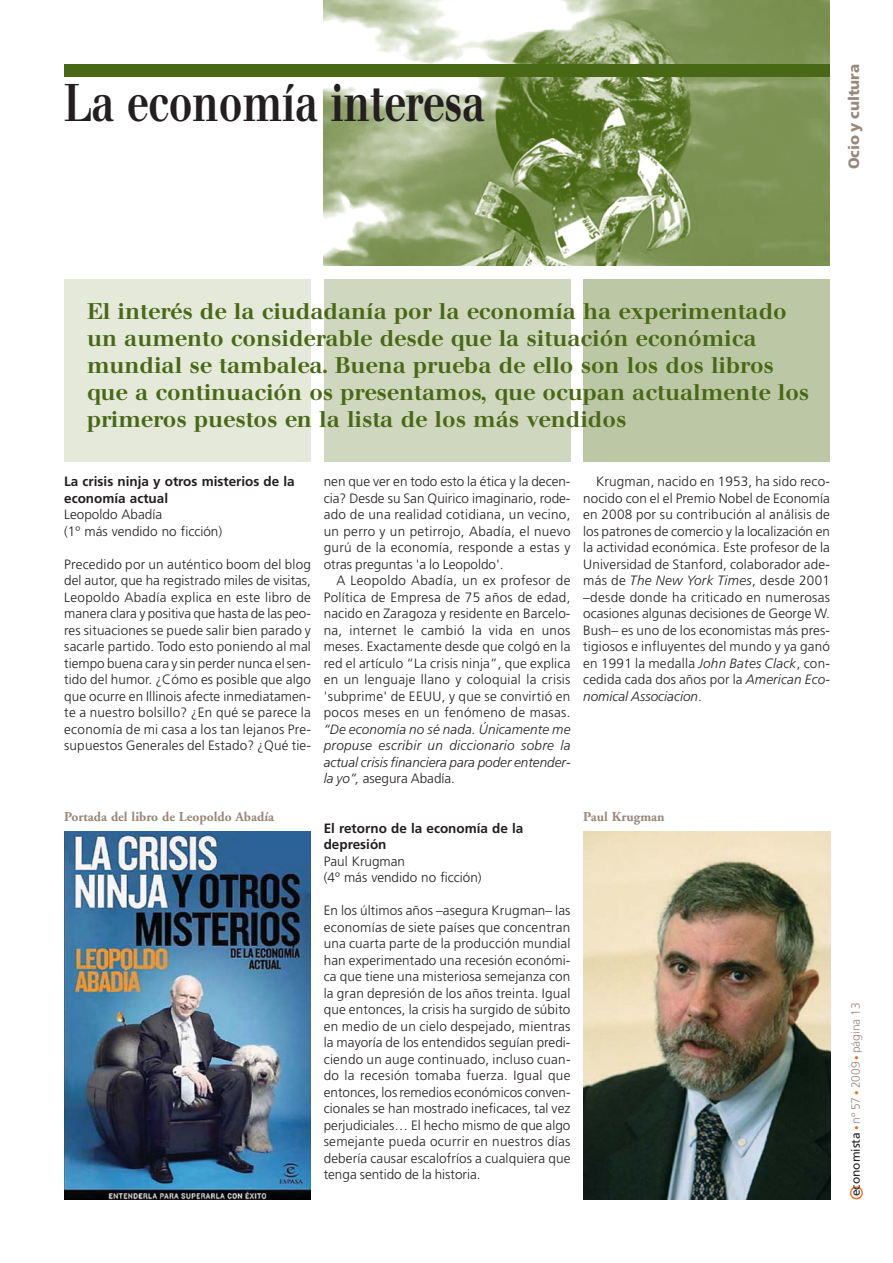
<style>
.page{position:relative;width:893px;height:1263px;background:#fff}
.page>*{position:absolute;margin:0;border:0;box-sizing:border-box;transform-origin:0 0}
.t1{font:500 52.5px "Walbaum";color:#231f20;scale:.75 1}
.t2{font:500 22.5px/27px "Walbaum";color:#496815}
.t3{font:16.5px "Futura";color:#e56b1f}
.t4{font:900 15px "Frutiger";color:#99877c}
.t5{font:300 13.5px/16.5px "Frutiger";letter-spacing:.01em;color:#231f20;text-align:justify}
.t6{font:italic 300 13.5px/16.5px "Frutiger";color:#231f20;text-align:justify}
.t7{font:700 13.5px/16.5px "Frutiger";color:#231f20}
.t8{font:700 13.5px "Adobe Garamond";color:#99877c}
.t9{font:300 12px "Frutiger";color:#99877c}
.s1{font-style:italic}
.s2{font-style:normal}
.s3{font-weight:400;color:#231f20}
.s4{font-size:9px;color:#e56b1f}
</style>
<div class="page">
<img style="left:324px;top:0;width:505px;height:266px">
<div style="left:64px;top:64px;width:766px;height:13px;background:#496815"></div>
<div style="left:64px;top:279px;width:247px;height:182px;background:#e4e9da"></div>
<div style="left:324px;top:279px;width:246px;height:182px;background:#cfd8bf"></div>
<div style="left:583px;top:279px;width:247px;height:182px;background:#bcc8a5"></div>
<img style="left:64px;top:832px;width:247px;height:367px">
<img style="left:583px;top:832px;width:247px;height:367px">
<h1 class="t1" style="left:64px;top:84px;width:562px">La economía interesa</h1>
<p class="t4" style="left:847px;top:169px;width:107px;rotate:-90deg">Ocio y cultura</p>
<p class="t2" style="left:87px;top:300px;width:723px">El interés de la ciudadanía por la economía ha experimentado un aumento considerable desde que la situación económica mundial se tambalea. Buena prueba de ello son los dos libros que a continuación os presentamos, que ocupan actualmente los primeros puestos en la lista de los más vendidos</p>
<p class="t5" style="left:583px;top:474px;width:248px;text-indent:13px">Krugman, nacido en 1953, ha sido reco&shy;nocido con el el Premio Nobel de Economía en 2008 por su contribución al análisis de los patrones de comercio y la localización en la actividad económica. Este profesor de la Universidad de Stanford, colaborador ade&shy;más de <span class="s1">The New York Times</span>, desde 2001 –desde donde ha criticado en numerosas ocasiones algunas decisiones de George W.<br>Bush– es uno de los economistas más pres&shy;tigiosos e influyentes del mundo y ya ganó en 1991 la medalla <span class="s1">John Bates Clack</span>, con&shy;cedida cada dos años por la <span class="s1">American Eco&shy;nomical Associacion</span>.</p>
<p class="t5" style="left:324px;top:474px;width:248px">nen que ver en todo esto la ética y la decen&shy;cia? Desde su San Quirico imaginario, rode&shy;ado de una realidad cotidiana, un vecino, un perro y un petirrojo, Abadía, el nuevo gurú de la economía, responde a estas y otras preguntas 'a lo Leopoldo'.</p>
<p class="t5" style="left:324px;top:573px;width:248px;text-indent:13px">A Leopoldo Abadía, un ex profesor de Política de Empresa de 75 años de edad, nacido en Zaragoza y residente en Barcelo&shy;na, internet le cambió la vida en unos meses. Exactamente desde que colgó en la red el artículo “La crisis ninja”, que explica en un lenguaje llano y coloquial la crisis 'subprime' de EEUU, y que se convirtió en pocos meses en un fenómeno de masas.</p>
<p class="t6" style="left:324px;top:722px;width:248px">“De economía no sé nada. Únicamente me propuse escribir un diccionario sobre la actual crisis financiera para poder entender&shy;la yo”, <span class="s2">asegura Abadía.</span></p>
<p class="t7" style="left:324px;top:821px;width:201px">El retorno de la economía de la depresión</p>
<p class="t5" style="left:324px;top:854px;width:159px">Paul Krugman<br>(4º más vendido no ficción)</p>
<p class="t5" style="left:324px;top:903px;width:248px">En los últimos años –asegura Krugman– las economías de siete países que concentran una cuarta parte de la producción mundial han experimentado una recesión económi&shy;ca que tiene una misteriosa semejanza con la gran depresión de los años treinta. Igual que entonces, la crisis ha surgido de súbito en medio de un cielo despejado, mientras la mayoría de los entendidos seguían predi&shy;ciendo un auge continuado, incluso cuan&shy;do la recesión tomaba fuerza. Igual que entonces, los remedios económicos conven&shy;cionales se han mostrado ineficaces, tal vez perjudiciales… El hecho mismo de que algo semejante pueda ocurrir en nuestros días debería causar escalofríos a cualquiera que tenga sentido de la historia.</p>
<p class="t7" style="left:64px;top:474px;width:232px">La crisis ninja y otros misterios de la economía actual</p>
<p class="t5" style="left:64px;top:507px;width:159px">Leopoldo Abadía<br>(1º más vendido no ficción)</p>
<p class="t5" style="left:64px;top:557px;width:248px">Precedido por un auténtico boom del blog del autor, que ha registrado miles de visitas, Leopoldo Abadía explica en este libro de manera clara y positiva que hasta de las peo&shy;res situaciones se puede salir bien parado y sacarle partido. Todo esto poniendo al mal tiempo buena cara y sin perder nunca el sen&shy;tido del humor. ¿Cómo es posible que algo que ocurre en Illinois afecte inmediatamen&shy;te a nuestro bolsillo? ¿En qué se parece la economía de mi casa a los tan lejanos Pre&shy;supuestos Generales del Estado? ¿Qué tie-</p>
<p class="t8" style="left:64px;top:811px;width:211px">Portada del libro de Leopoldo Abadía</p>
<p class="t8" style="left:583px;top:811px;width:83px">Paul Krugman</p>
<p class="t9" style="left:850px;top:1196px;width:195px;rotate:-90deg"><span class="s3">economista</span> <span class="s4">•</span> nº 57 <span class="s4">•</span> 2009 <span class="s4">•</span> página 13</p>
<p class="t3" style="left:849px;top:1200px;width:16px;rotate:-90deg">O</p>
</div>
